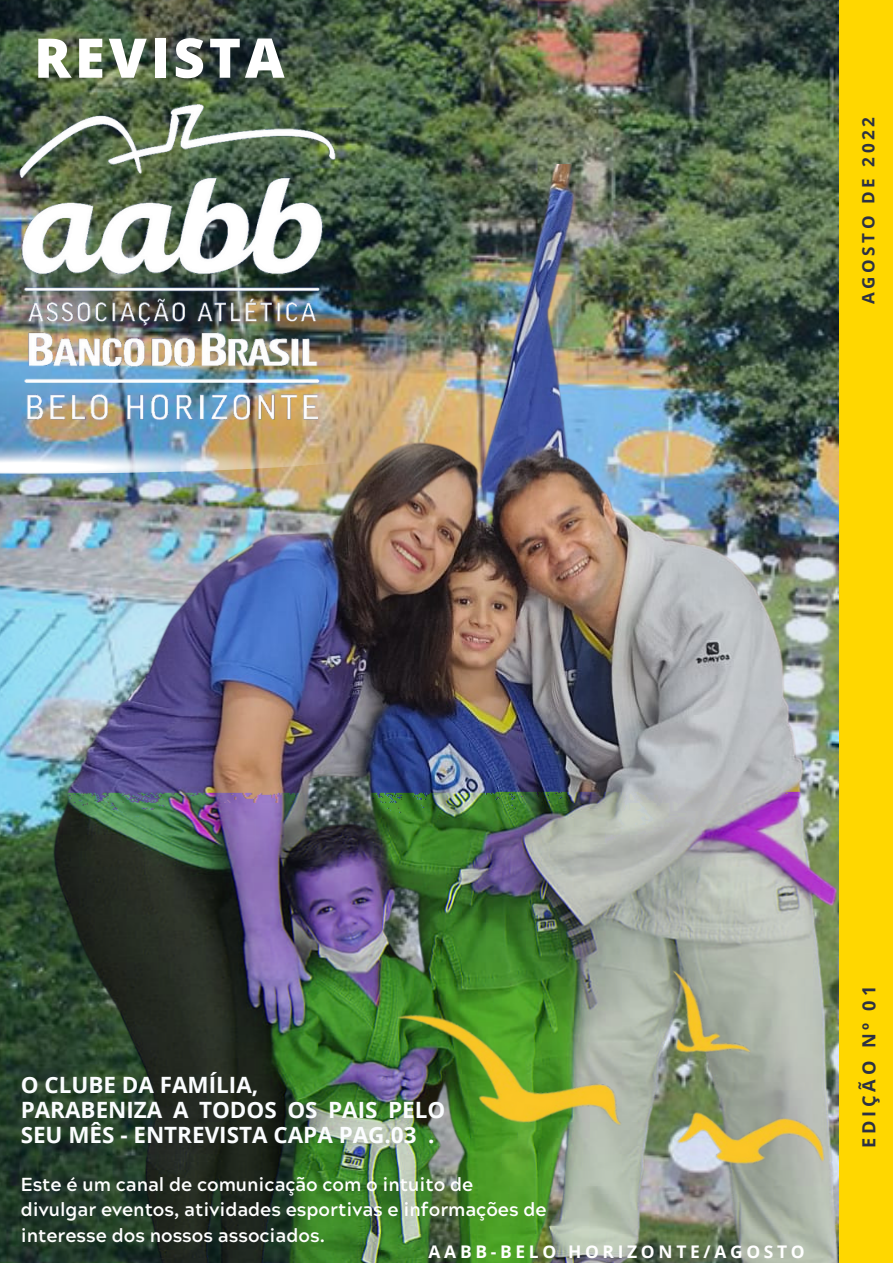
<style>
.page{position:relative;width:893px;height:1264px;background:#fff}
.page>*{position:absolute;margin:0;border:0;box-sizing:border-box;transform-origin:0 0}
.t1{font:800 54.6px "Open Sans";letter-spacing:.07em;color:#fff}
.t2{font:700 22.5px/24.8px "Open Sans";color:#fbfdff}
.t3{font:700 18.9px/25.8px "Acherus Grotesque";color:#fff}
.t4{font:700 18.15px "Open Sans";letter-spacing:.21em;color:#2c3143}
.t5{font:700 17.4px "Open Sans";letter-spacing:.21em;color:#fff}
.t6{font:700 17.1px "Open Sans";letter-spacing:.21em;color:#2c3143}
</style>
<div class="page">
<img style="left:0;top:0;width:839px;height:165px">
<img style="left:0;top:165px;width:839px;height:1097px">
<div style="left:839px;top:0;width:53px;height:1262px;background:#ffd700"></div>
<img style="left:362px;top:919px;width:477px;height:269px">
<img style="left:0;top:429px;width:386px;height:44px">
<img style="left:0;top:24px;width:416px;height:405px">
<h1 class="t1" style="left:34px;top:19px;width:252px">REVISTA</h1>
<p class="t6" style="left:856px;top:304px;width:188px;rotate:-90deg">AGOSTO DE 2022</p>
<p class="t2" style="left:21px;top:1071px;width:426px">O CLUBE DA FAMÍLIA,<br>PARABENIZA A TODOS OS PAIS PELO<br>SEU MÊS - ENTREVISTA CAPA PAG.03 .</p>
<p class="t3" style="left:21px;top:1173px;width:527px">Este é um canal de comunicação com o intuito de divulgar eventos, atividades esportivas e informações de interesse dos nossos associados.</p>
<p class="t5" style="left:428px;top:1239px;width:377px">AABB-BELO HORIZONTE/AGOSTO</p>
<p class="t4" style="left:856px;top:1147px;width:163px;rotate:-90deg">EDIÇÃO Nº 01</p>
</div>
